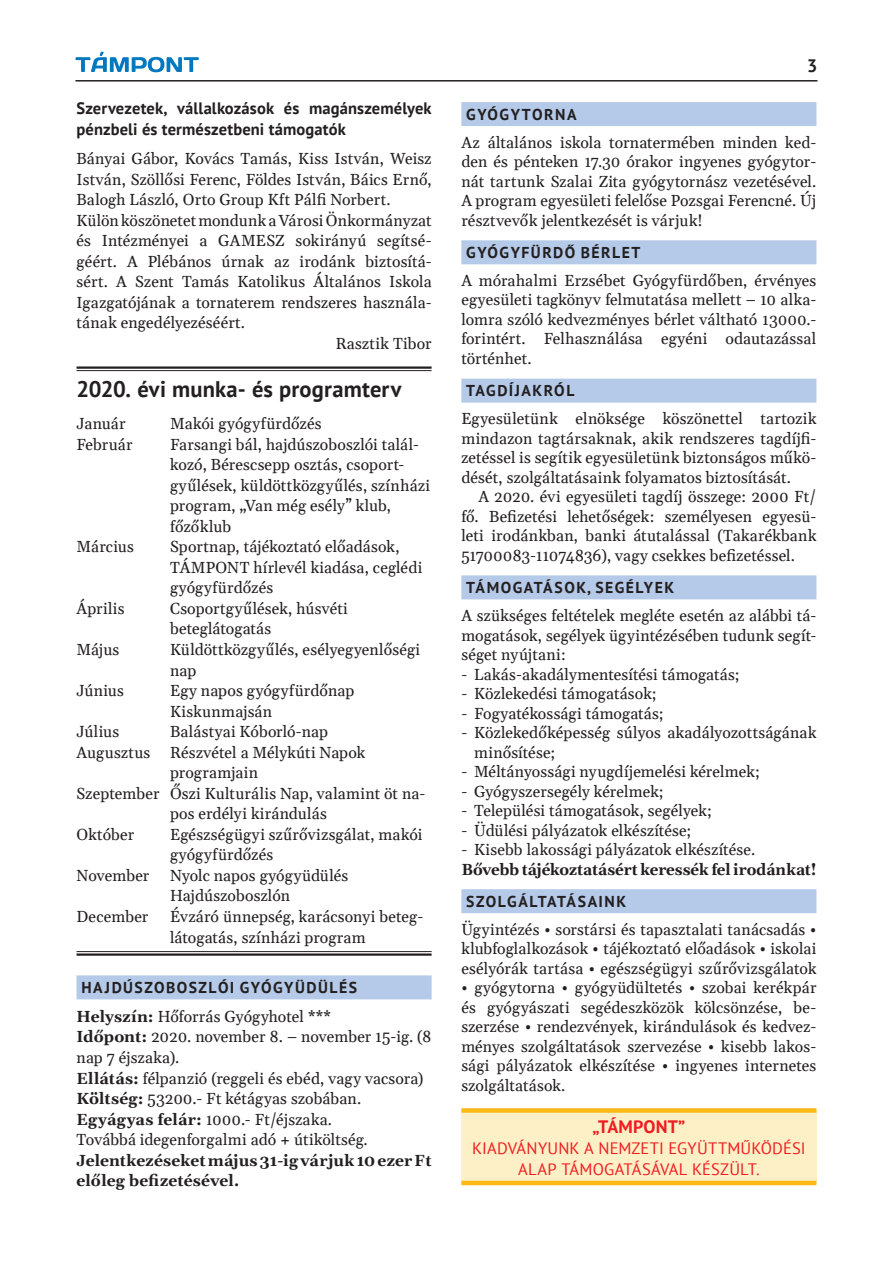
<style>
.page{position:relative;width:893px;height:1263px;background:#fff}
.page>*{position:absolute;margin:0;border:0;box-sizing:border-box;transform-origin:0 0}
.t1{font:700 22.5px "PT Sans";letter-spacing:.01em;color:#231f20}
.t2{font:700 18px "PT Sans";letter-spacing:.01em;color:#ee1d23}
.t3{font:700 18px "PT Sans";color:#231f20}
.t4{font:700 16.5px/20.5px "PT Sans";letter-spacing:.005em;color:#231f20}
.t5{font:16.5px/21px "PT Sans";letter-spacing:.01em;color:#ee1d23;text-align:center}
.t6{font:15.75px/19.5px "Gelasio";letter-spacing:.01em;color:#231f20}
.t7{font:700 15.75px/20.5px "Gelasio";color:#231f20}
.t8{font:700 15.75px "PT Sans";letter-spacing:.095em;color:#231f20}
.s1{font-weight:700}
</style>
<div class="page">
<hr style="left:75px;top:80px;width:742px;height:2px;background:#231f20">
<svg style="left:75px;top:52px;width:124px;height:20px"></svg>
<hr style="left:77px;top:366px;width:355px;height:3px;background:#231f20">
<hr style="left:77px;top:370px;width:355px;height:1px;background:#231f20">
<hr style="left:77px;top:951px;width:355px;height:1px;background:#231f20">
<hr style="left:77px;top:953px;width:355px;height:3px;background:#231f20">
<div style="left:77px;top:975px;width:355px;height:24px;background:#b5cae8"></div>
<div style="left:461px;top:102px;width:355px;height:24px;background:#b5cae8"></div>
<div style="left:461px;top:240px;width:355px;height:24px;background:#b5cae8"></div>
<div style="left:461px;top:379px;width:355px;height:24px;background:#b5cae8"></div>
<div style="left:461px;top:575px;width:355px;height:24px;background:#b5cae8"></div>
<div style="left:461px;top:889px;width:355px;height:24px;background:#b5cae8"></div>
<div style="left:461px;top:1110px;width:355px;height:73px;background:#fef0c6"></div>
<div style="left:461px;top:1108px;width:355px;height:5px;background:#fcb814"></div>
<hr style="left:461px;top:1181px;width:355px;height:4px;background:#fcb814">
<p class="t4" style="left:77px;top:98px;width:357px">Szervezetek, vállalkozások és magánszemélyek pénzbeli és természetbeni támogatók</p>
<p class="t6" style="left:77px;top:147px;width:357px">Bányai Gábor, Kovács Tamás, Kiss István, Weisz</p>
<p class="t6" style="left:77px;top:167px;width:357px">István, Szöllősi Ferenc, Földes István, Báics Ernő,</p>
<p class="t6" style="left:77px;top:188px;width:316px">Balogh László, Orto Group Kft Pálfi Norbert.</p>
<p class="t6" style="left:77px;top:208px;width:357px">Külön köszönetet mondunk a Városi Önkormányzat</p>
<p class="t6" style="left:77px;top:229px;width:357px">és Intézményei a GAMESZ sokirányú segítsé-</p>
<p class="t6" style="left:77px;top:249px;width:357px">géért. A Plébános úrnak az irodánk biztosítá-</p>
<p class="t6" style="left:77px;top:270px;width:357px">sért. A Szent Tamás Katolikus Általános Iskola</p>
<p class="t6" style="left:77px;top:291px;width:357px">Igazgatójának a tornaterem rendszeres használa-</p>
<p class="t6" style="left:77px;top:311px;width:170px">tának engedélyezéséért.</p>
<p class="t6" style="left:336px;top:332px;width:97px">Rasztik Tibor</p>
<h1 class="t1" style="left:77px;top:374px;width:326px">2020. évi munka- és programterv</h1>
<p class="t6" style="left:77px;top:412px;width:51px">Január</p>
<p class="t6" style="left:170px;top:412px;width:153px">Makói gyógyfürdőzés</p>
<p class="t6" style="left:77px;top:432px;width:58px">Február</p>
<p class="t6" style="left:170px;top:432px;width:261px;line-height:20.5px">Farsangi bál, hajdúszoboszlói talál&shy;kozó, Bérescsepp osztás, csoport&shy;gyűlések, küldöttközgyűlés, színházi program, „Van még esély” klub, főzőklub</p>
<p class="t6" style="left:77px;top:535px;width:59px">Március</p>
<p class="t6" style="left:170px;top:534px;width:254px;line-height:20.5px">Sportnap, tájékoztató előadások,<br>TÁMPONT hírlevél kiadása, ceglédi gyógyfürdőzés</p>
<p class="t6" style="left:77px;top:597px;width:50px">Április</p>
<p class="t6" style="left:170px;top:596px;width:179px;line-height:20.5px">Csoportgyűlések, húsvéti beteglátogatás</p>
<p class="t6" style="left:77px;top:638px;width:44px">Május</p>
<p class="t6" style="left:170px;top:637px;width:252px;line-height:20.5px">Küldöttközgyűlés, esélyegyenlőségi nap</p>
<p class="t6" style="left:77px;top:679px;width:49px">Június</p>
<p class="t6" style="left:170px;top:678px;width:186px;line-height:20.5px">Egy napos gyógyfürdőnap<br>Kiskunmajsán</p>
<p class="t6" style="left:77px;top:720px;width:44px">Július</p>
<p class="t6" style="left:170px;top:720px;width:159px">Balástyai Kóborló-nap</p>
<p class="t6" style="left:77px;top:740px;width:290px">Augusztus Részvétel a Mélykúti Napok</p>
<p class="t6" style="left:170px;top:761px;width:90px">programjain</p>
<p class="t6" style="left:77px;top:781px;width:350px">Szeptember Őszi Kulturális Nap, valamint öt na-</p>
<p class="t6" style="left:170px;top:802px;width:158px">pos erdélyi kirándulás</p>
<p class="t6" style="left:77px;top:822px;width:59px">Október</p>
<p class="t6" style="left:170px;top:822px;width:254px;line-height:20.5px">Egészségügyi szűrővizsgálat, makói gyógyfürdőzés</p>
<p class="t6" style="left:77px;top:864px;width:74px">November</p>
<p class="t6" style="left:170px;top:863px;width:180px;line-height:20.5px">Nyolc napos gyógyüdülés<br>Hajdúszoboszlón</p>
<p class="t6" style="left:77px;top:905px;width:73px">December</p>
<p class="t6" style="left:170px;top:904px;width:255px;line-height:20.5px">Évzáró ünnepség, karácsonyi beteg&shy;látogatás, színházi program</p>
<p class="t8" style="left:81px;top:977px;width:277px">HAJDÚSZOBOSZLÓI GYÓGYÜDÜLÉS</p>
<p class="t6" style="left:77px;top:1004px;width:357px;line-height:20.5px"><span class="s1">Helyszín:</span> Hőforrás Gyógyhotel ***<br><span class="s1">Időpont:</span> 2020. november 8. – november 15-ig. (8 nap 7 éjszaka).<br><span class="s1">Ellátás:</span> félpanzió (reggeli és ebéd, vagy vacsora)<br><span class="s1">Költség:</span> 53200.- Ft kétágyas szobában.<br><span class="s1">Egyágyas felár:</span> 1000.- Ft/éjszaka.<br>Továbbá idegenforgalmi adó + útiköltség.</p>
<p class="t7" style="left:77px;top:1148px;width:357px">Jelentkezéseket május 31-ig várjuk 10 ezer Ft előleg befizetésével.</p>
<p class="t3" style="left:807px;top:54px;width:12px">3</p>
<p class="t8" style="left:466px;top:104px;width:112px">GYÓGYTORNA</p>
<p class="t6" style="left:461px;top:130px;width:357px;text-align:justify">Az általános iskola tornatermében minden ked&shy;den és pénteken 17.30 órakor ingyenes gyógytor&shy;nát tartunk Szalai Zita gyógytornász vezetésével.<br>A program egyesületi felelőse Pozsgai Ferencné. Új résztvevők jelentkezését is várjuk!</p>
<p class="t8" style="left:466px;top:242px;width:176px">GYÓGYFÜRDŐ BÉRLET</p>
<p class="t6" style="left:461px;top:269px;width:357px;text-align:justify">A mórahalmi Erzsébet Gyógyfürdőben, érvényes egyesületi tagkönyv felmutatása mellett – 10 alka&shy;lomra szóló kedvezményes bérlet váltható 13000.- forintért. Felhasználása egyéni odautazással történhet.</p>
<p class="t8" style="left:466px;top:380px;width:110px">TAGDÍJAKRÓL</p>
<p class="t6" style="left:461px;top:407px;width:357px;text-align:justify">Egyesületünk elnöksége köszönettel tartozik mindazon tagtársaknak, akik rendszeres tagdíjfi&shy;zetéssel is segítik egyesületünk biztonságos műkö&shy;dését, szolgáltatásaink folyamatos biztosítását.</p>
<p class="t6" style="left:461px;top:485px;width:357px;text-align:justify;text-indent:17px">A 2020. évi egyesületi tagdíj összege: 2000 Ft/ fő. Befizetési lehetőségek: személyesen egyesü&shy;leti irodánkban, banki átutalással (Takarékbank 51700083-11074836), vagy csekkes befizetéssel.</p>
<p class="t8" style="left:466px;top:577px;width:210px">TÁMOGATÁSOK, SEGÉLYEK</p>
<p class="t6" style="left:461px;top:604px;width:357px;text-align:justify">A szükséges feltételek megléte esetén az alábbi tá&shy;mogatások, segélyek ügyintézésében tudunk segít&shy;séget nyújtani:</p>
<p class="t6" style="left:461px;top:662px;width:280px">- Lakás-akadálymentesítési támogatás;</p>
<p class="t6" style="left:461px;top:682px;width:197px">- Közlekedési támogatások;</p>
<p class="t6" style="left:461px;top:701px;width:204px">- Fogyatékossági támogatás;</p>
<p class="t6" style="left:474px;top:721px;width:344px;text-indent:-13px">- Közlekedőképesség súlyos akadályozottságának minősítése;</p>
<p class="t6" style="left:461px;top:760px;width:300px">- Méltányossági nyugdíjemelési kérelmek;</p>
<p class="t6" style="left:461px;top:779px;width:204px">- Gyógyszersegély kérelmek;</p>
<p class="t6" style="left:461px;top:799px;width:252px">- Települési támogatások, segélyek;</p>
<p class="t6" style="left:461px;top:818px;width:232px">- Üdülési pályázatok elkészítése;</p>
<p class="t6" style="left:461px;top:838px;width:295px">- Kisebb lakossági pályázatok elkészítése.</p>
<p class="t7" style="left:461px;top:857px;width:357px">Bővebb tájékoztatásért keressék fel irodánkat!</p>
<p class="t8" style="left:466px;top:891px;width:161px">SZOLGÁLTATÁSAINK</p>
<p class="t6" style="left:461px;top:917px;width:357px;text-align:justify">Ügyintézés • sorstársi és tapasztalati tanácsadás • klubfoglalkozások • tájékoztató előadások • iskolai esélyórák tartása • egészségügyi szűrővizsgálatok</p>
<p class="t6" style="left:461px;top:976px;width:357px;text-align:justify">• gyógytorna • gyógyüdültetés • szobai kerékpár és gyógyászati segédeszközök kölcsönzése, be&shy;szerzése • rendezvények, kirándulások és kedvez&shy;ményes szolgáltatások szervezése • kisebb lakos&shy;sági pályázatok elkészítése • ingyenes internetes szolgáltatások.</p>
<p class="t2" style="left:592px;top:1114px;width:95px">„TÁMPONT”</p>
<p class="t5" style="left:472px;top:1137px;width:335px">KIADVÁNYUNK A NEMZETI EGYÜTTMŰKÖDÉSI<br>ALAP TÁMOGATÁSÁVAL KÉSZÜLT.</p>
</div>
